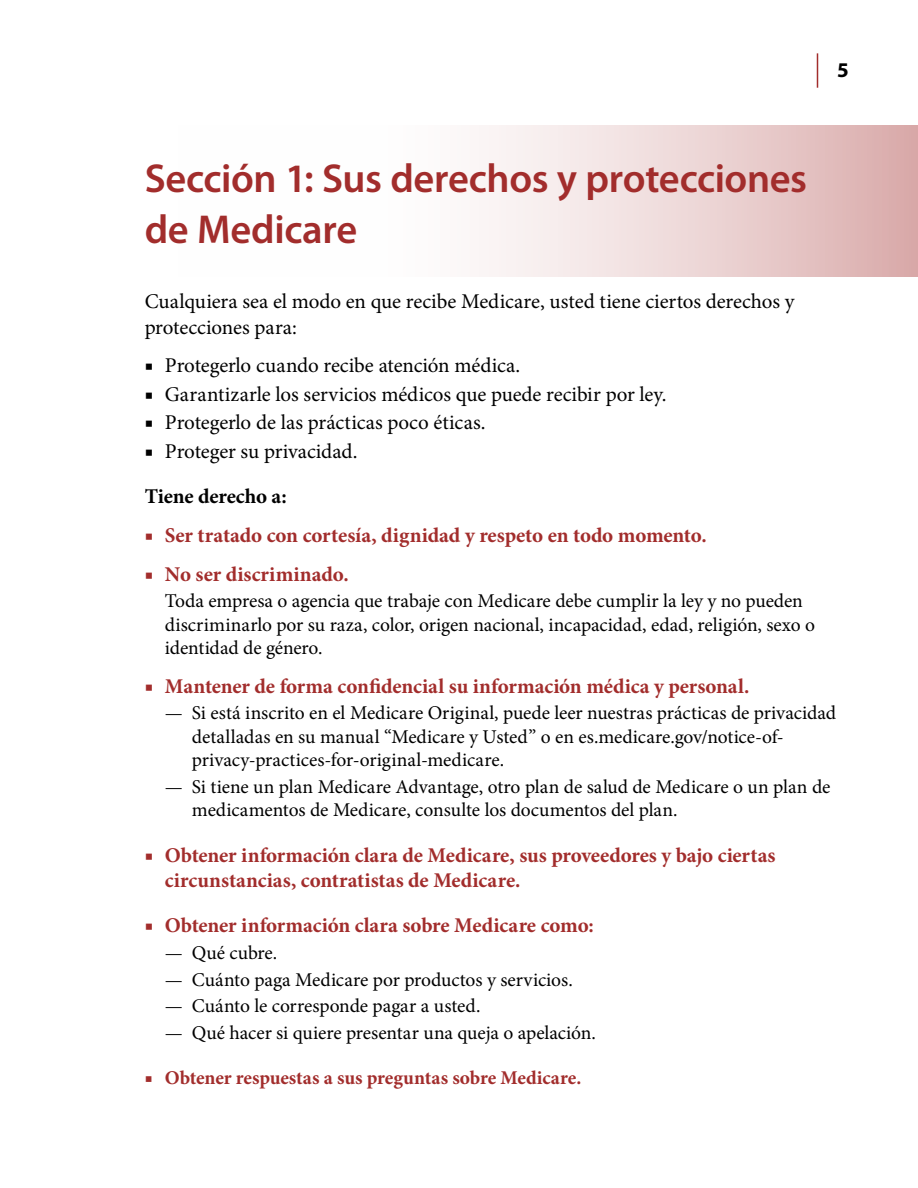
<style>
.page{position:relative;width:918px;height:1188px;background:#fff}
.page>*{position:absolute;margin:0;border:0;box-sizing:border-box;transform-origin:0 0}
.Text{font:600 40.5px/50.4px "Myriad Pro";letter-spacing:-.01em;color:#a22d2c}
.Text-2{font:700 21px/25.2px "Minion Pro";letter-spacing:-.005em;color:#a22d2c}
.Text-3{font:21px/25.2px "Minion Pro";letter-spacing:-.005em;color:#000}
.t1{font:700 21px "Myriad Pro";color:#000}
.Text-4{font:19.5px/23.4px "Minion Pro";letter-spacing:-.005em;color:#000}
.t2{font:700 19.5px "Minion Pro";letter-spacing:-.01em;color:#a22d2c}
.s1{font-weight:700}
.s2{font-weight:400}
</style>
<div class="page">
<hr style="left:817px;top:53px;width:1px;height:35px;background:#a22d2c">
<svg style="left:489px;top:126px;width:429px;height:150px;background:#ebd3d2"></svg>
<p class="t1" style="left:837px;top:56px;width:13px">5</p>
<p class="Text" style="left:145px;top:153px;width:664px">Sección 1: Sus derechos y protecciones de Medicare</p>
<p class="Text-3" style="left:145px;top:289px;width:651px">Cualquiera sea el modo en que recibe Medicare, usted tiene ciertos derechos y protecciones para:</p>
<p class="Text-3" style="left:145px;top:353px;width:377px">■ Protegerlo cuando recibe atención médica.</p>
<p class="Text-3" style="left:145px;top:382px;width:523px">■ Garantizarle los servicios médicos que puede recibir por ley.</p>
<p class="Text-3" style="left:145px;top:410px;width:342px">■ Protegerlo de las prácticas poco éticas.</p>
<p class="Text-3" style="left:145px;top:428px;width:215px;line-height:45.5px">■ Proteger su privacidad.<br><span class="s1">Tiene derecho a:</span></p>
<p class="Text-2" style="left:145px;top:522px;width:564px"><span class="s2">■</span> Ser tratado con cortesía, dignidad y respeto en todo momento.</p>
<p class="Text-2" style="left:145px;top:561px;width:205px"><span class="s2">■</span> No ser discriminado.</p>
<p class="Text-4" style="left:165px;top:589px;width:652px">Toda empresa o agencia que trabaje con Medicare debe cumplir la ley y no pueden discriminarlo por su raza, color, origen nacional, incapacidad, edad, religión, sexo o identidad de género.</p>
<p class="Text-2" style="left:145px;top:673px;width:606px"><span class="s2">■</span> Mantener de forma confidencial su información médica y personal.</p>
<p class="Text-4" style="left:192px;top:701px;width:646px;text-indent:-27px">— Si está inscrito en el Medicare Original, puede leer nuestras prácticas de privacidad detalladas en su manual “Medicare y Usted” o en es.medicare.gov/notice-of&shy;privacy-practices-for-original-medicare.</p>
<p class="Text-4" style="left:192px;top:775px;width:640px;text-indent:-27px">— Si tiene un plan Medicare Advantage, otro plan de salud de Medicare o un plan de medicamentos de Medicare, consulte los documentos del plan.</p>
<p class="Text-2" style="left:165px;top:842px;width:612px;text-indent:-20px"><span class="s2">■</span> Obtener información clara de Medicare, sus proveedores y bajo ciertas circunstancias, contratistas de Medicare.</p>
<p class="Text-2" style="left:145px;top:913px;width:451px"><span class="s2">■</span> Obtener información clara sobre Medicare como:</p>
<p class="Text-4" style="left:165px;top:941px;width:114px">— Qué cubre.</p>
<p class="Text-4" style="left:165px;top:968px;width:409px">— Cuánto paga Medicare por productos y servicios.</p>
<p class="Text-4" style="left:165px;top:994px;width:317px">— Cuánto le corresponde pagar a usted.</p>
<p class="Text-4" style="left:165px;top:1021px;width:432px">— Qué hacer si quiere presentar una queja o apelación.</p>
<p class="t2" style="left:145px;top:1064px;width:438px"><span class="s2">■</span> Obtener respuestas a sus preguntas sobre Medicare.</p>
</div>
